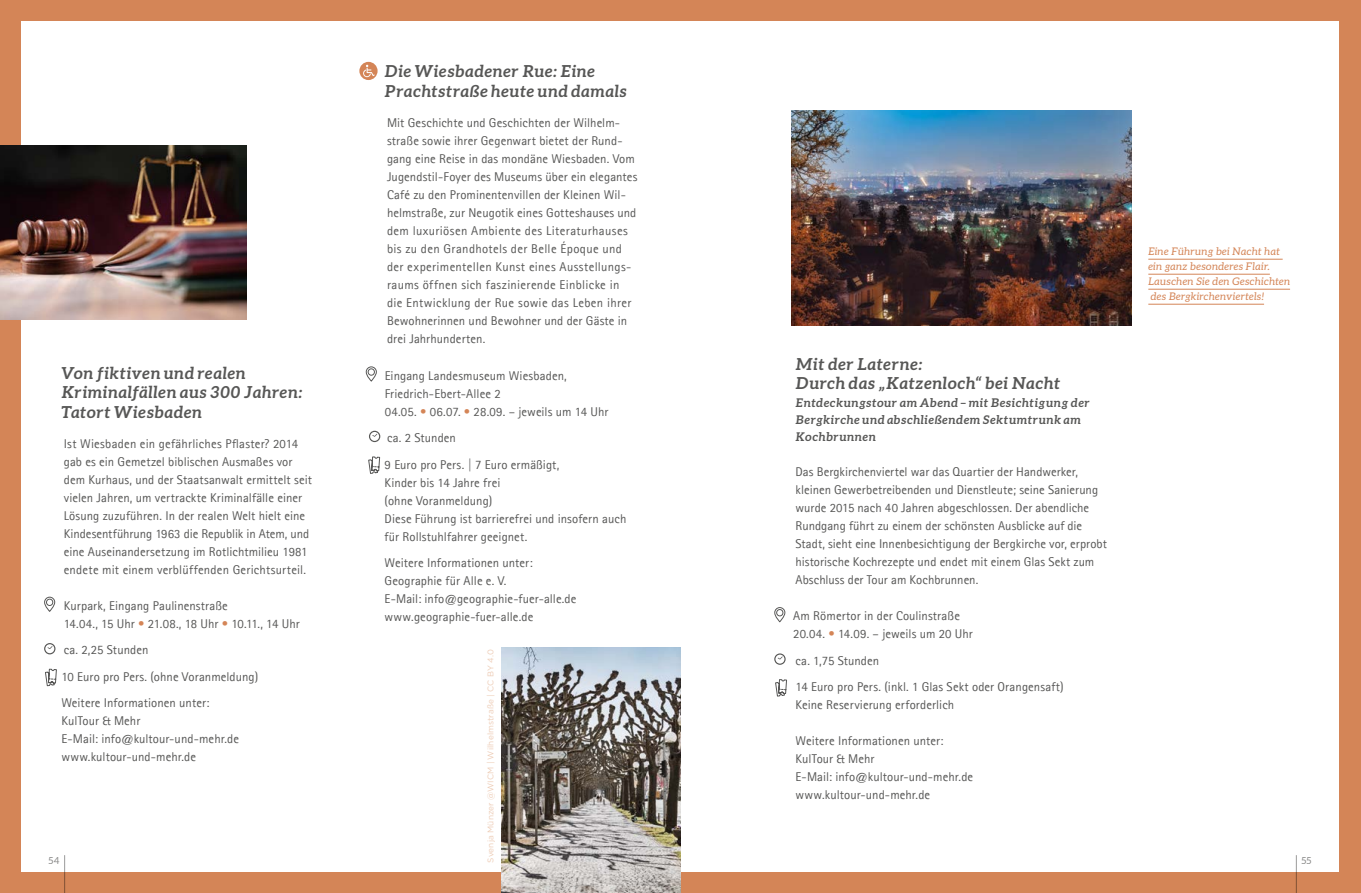
<style>
.page{position:relative;width:1361px;height:893px;background:#d48557}
.page>*{position:absolute;margin:0;border:0;box-sizing:border-box;transform-origin:0 0}
.t1{font:italic 700 16.5px/19.5px "Aleo";letter-spacing:.04em;color:#575756}
.t2{font:12.75px/18px "Agfa Rotis Sans Serif";letter-spacing:.005em;color:#575756}
.t3{font:italic 700 12px/17.2px "Aleo";letter-spacing:.05em;color:#575756}
.t4{font:italic 10.5px/15px "Aleo";letter-spacing:.03em;color:#d48557}
.t5{font:9.75px "Aleo";color:#575756}
.t6{font:8.25px "Gotham";letter-spacing:.015em;color:#eac2a7}
.s1{color:#d48557}
</style>
<div class="page">
<div style="left:21px;top:21px;width:1317px;height:851px;background:#fff"></div>
<img style="left:502px;top:647px;width:178px;height:246px">
<img style="left:0;top:146px;width:247px;height:173px">
<img style="left:791px;top:111px;width:340px;height:214px">
<svg style="left:44px;top:596px;width:12px;height:16px"></svg>
<svg style="left:44px;top:643px;width:11px;height:11px"></svg>
<svg style="left:45px;top:668px;width:12px;height:19px"></svg>
<svg style="left:365px;top:366px;width:12px;height:16px"></svg>
<svg style="left:369px;top:431px;width:11px;height:11px"></svg>
<svg style="left:368px;top:456px;width:13px;height:18px"></svg>
<svg style="left:359px;top:62px;width:18px;height:18px"></svg>
<svg style="left:363px;top:65px;width:12px;height:12px"></svg>
<hr style="left:1148px;top:259px;width:134px;height:1px;background:#d48557">
<hr style="left:1148px;top:274px;width:122px;height:1px;background:#d48557">
<hr style="left:1148px;top:289px;width:142px;height:1px;background:#d48557">
<hr style="left:1148px;top:304px;width:116px;height:1px;background:#d48557">
<svg style="left:774px;top:607px;width:12px;height:16px"></svg>
<svg style="left:774px;top:653px;width:11px;height:12px"></svg>
<svg style="left:775px;top:679px;width:12px;height:18px"></svg>
<hr style="left:64px;top:855px;width:1px;height:38px;background:#575756">
<hr style="left:1296px;top:855px;width:1px;height:38px;background:#575756">
<p class="t1" style="left:61px;top:363px;width:242px">Von fiktiven und realen<br>Kriminalfällen aus 300 Jahren:<br>Tatort Wiesbaden</p>
<p class="t2" style="left:64px;top:434px;width:250px">Ist Wiesbaden ein gefährliches Pflaster? 2014 gab es ein Gemetzel biblischen Ausmaßes vor dem Kurhaus, und der Staatsanwalt ermittelt seit vielen Jahren, um vertrackte Kriminalfälle einer Lösung zuzuführen. In der realen Welt hielt eine Kindesentführung 1963 die Republik in Atem, und eine Auseinandersetzung im Rotlichtmilieu 1981 endete mit einem verblüffenden Gerichtsurteil.</p>
<p class="t2" style="left:64px;top:596px;width:237px">Kurpark, Eingang Paulinenstraße<br>14.04., 15 Uhr <span class="s1">•</span> 21.08., 18 Uhr <span class="s1">•</span> 10.11., 14 Uhr</p>
<p class="t2" style="left:61px;top:637px;width:198px;line-height:26.5px">ca. 2,25 Stunden<br>10 Euro pro Pers. (ohne Voranmeldung)<br>Weitere Informationen unter:</p>
<p class="t2" style="left:61px;top:712px;width:179px">KulTour &amp; Mehr<br>E-Mail: info@kultour-und-mehr.de www.kultour-und-mehr.de</p>
<p class="t5" style="left:49px;top:855px;width:12px">54</p>
<p class="t1" style="left:385px;top:61px;width:244px">Die Wiesbadener Rue: Eine<br>Prachtstraße heute und damals</p>
<p class="t2" style="left:387px;top:113px;width:252px">Mit Geschichte und Geschichten der Wilhelm&shy;straße sowie ihrer Gegenwart bietet der Rund&shy;gang eine Reise in das mondäne Wiesbaden. Vom Jugendstil-Foyer des Museums über ein elegantes Café zu den Prominentenvillen der Kleinen Wil&shy;helmstraße, zur Neugotik eines Gotteshauses und dem luxuriösen Ambiente des Literaturhauses bis zu den Grandhotels der Belle Époque und der experimentellen Kunst eines Ausstellungs&shy;raums öffnen sich faszinierende Einblicke in die Entwicklung der Rue sowie das Leben ihrer Bewohnerinnen und Bewohner und der Gäste in drei Jahrhunderten.</p>
<p class="t2" style="left:385px;top:366px;width:225px">Eingang Landesmuseum Wiesbaden,<br>Friedrich-Ebert-Allee 2<br>04.05. <span class="s1">•</span> 06.07. <span class="s1">•</span> 28.09. – jeweils um 14 Uhr</p>
<p class="t2" style="left:385px;top:424px;width:176px;line-height:26.5px">ca. 2 Stunden<br>9 Euro pro Pers. | 7 Euro ermäßigt,</p>
<p class="t2" style="left:385px;top:473px;width:243px">Kinder bis 14 Jahre frei<br>(ohne Voranmeldung)<br>Diese Führung ist barrierefrei und insofern auch für Rollstuhlfahrer geeignet.</p>
<p class="t2" style="left:385px;top:554px;width:193px">Weitere Informationen unter:<br>Geographie für Alle e. V.<br>E-Mail: info@geographie-fuer-alle.de www.geographie-fuer-alle.de</p>
<p class="t6" style="left:485px;top:862px;width:215px;rotate:-90deg">Svenja Münzer @WICM | Wilhelmstraße | CC BY 4.0</p>
<p class="t1" style="left:795px;top:354px;width:266px">Mit der Laterne:<br>Durch das „Katzenloch“ bei Nacht</p>
<p class="t3" style="left:795px;top:393px;width:296px">Entdeckungstour am Abend – mit Besichtigung der<br>Bergkirche und abschließendem Sektumtrunk am<br>Kochbrunnen</p>
<p class="t2" style="left:795px;top:463px;width:313px">Das Bergkirchenviertel war das Quartier der Handwerker, kleinen Gewerbetreibenden und Dienstleute; seine Sanierung wurde 2015 nach 40 Jahren abgeschlossen. Der abendliche Rundgang führt zu einem der schönsten Ausblicke auf die Stadt, sieht eine Innenbesichtigung der Bergkirche vor, erprobt historische Kochrezepte und endet mit einem Glas Sekt zum Abschluss der Tour am Kochbrunnen.</p>
<p class="t2" style="left:793px;top:607px;width:181px">Am Römertor in der Coulinstraße<br>20.04. <span class="s1">•</span> 14.09. – jeweils um 20 Uhr</p>
<p class="t2" style="left:795px;top:647px;width:270px;line-height:26.5px">ca. 1,75 Stunden<br>14 Euro pro Pers. (inkl. 1 Glas Sekt oder Orangensaft)</p>
<p class="t2" style="left:795px;top:696px;width:160px">Keine Reservierung erforderlich</p>
<p class="t2" style="left:795px;top:732px;width:179px">Weitere Informationen unter:<br>KulTour &amp; Mehr<br>E-Mail: info@kultour-und-mehr.de www.kultour-und-mehr.de</p>
<p class="t4" style="left:1148px;top:244px;width:143px">Eine Führung bei Nacht hat ein ganz besonderes Flair.<br>Lauschen Sie den Geschichten des Bergkirchenviertels!</p>
<p class="t5" style="left:1301px;top:855px;width:12px">55</p>
</div>
